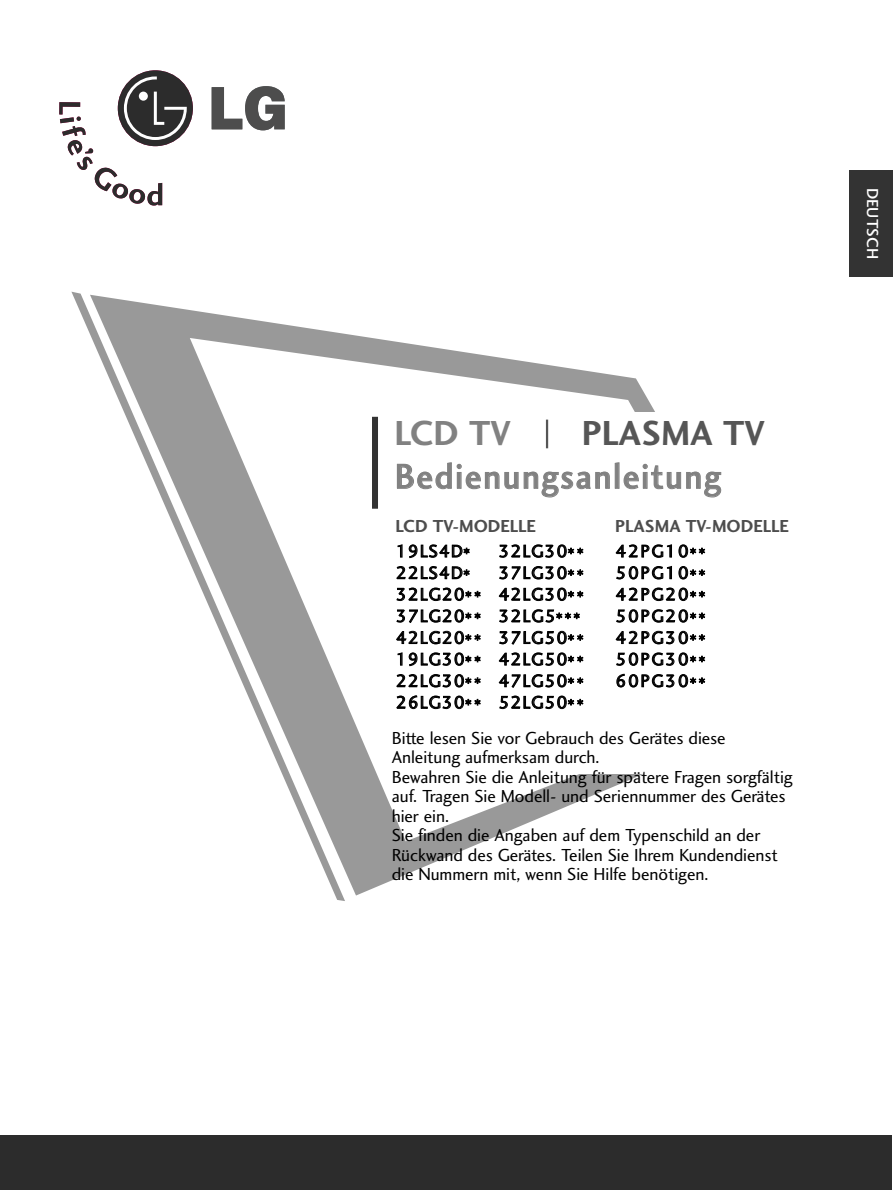
<style>
.page{position:relative;width:893px;height:1190px;background:#fff}
.page>*{position:absolute;margin:0;border:0;box-sizing:border-box;transform-origin:0 0}
.t1{font:36px "Charlotte Sans Medium Plain";letter-spacing:.05em;color:#818181;scale:.95 1}
.t2{font:36px "Charlotte Sans Bold Let Plain";color:#565656}
.t3{font:36px "Charlotte Sans Bold Let Plain";color:#818181}
.t4{font:18px/19.5px "Charlotte Sans Book Plain";letter-spacing:-.005em;color:#000}
.t5{font:18px/21.6px "Charlotte Sans Book Plain";letter-spacing:.06em;color:#000}
.t6{font:18px "Charlotte Sans Bold Let Plain";color:#4d4d4d}
.t7{font:16.5px "Charlotte Sans Medium Plain";color:#fff}
</style>
<div class="page">
<div style="left:0;top:1134px;width:891px;height:55px;background:#2c2c2c"></div>
<svg style="left:345px;top:334px;width:310px;height:561px"></svg>
<div style="left:426px;top:412px;width:465px;height:361px;background:#fff"></div>
<svg style="left:71px;top:292px;width:274px;height:609px"></svg>
<svg style="left:212px;top:86px;width:73px;height:44px"></svg>
<div style="left:118px;top:70px;width:75px;height:76px;background:#2c2c2c;border-radius:50%"></div>
<svg style="left:59px;top:76px;width:128px;height:129px"></svg>
<div style="left:372px;top:417px;width:6px;height:91px;background:#333"></div>
<div style="left:849px;top:170px;width:43px;height:106px;background:#333"></div>
<hr style="left:546px;top:419px;width:2px;height:29px;background:#565656">
<h1 class="t3" style="left:394px;top:420px;width:118px">LCD TV</h1>
<h1 class="t1" style="left:395px;top:463px;width:345px">Bedienungsanleitung</h1>
<p class="t6" style="left:395px;top:519px;width:142px">LCD TV-MODELLE</p>
<p class="t5" style="left:396px;top:542px;width:87px">19LS4D*<br>22LS4D*<br>32LG20**<br>37LG20**<br>42LG20**<br>19LG30**<br>22LG30**<br>26LG30**</p>
<p class="t5" style="left:498px;top:542px;width:87px">32LG30**<br>37LG30**<br>42LG30**<br>32LG5***<br>37LG50**<br>42LG50**<br>47LG50**<br>52LG50**</p>
<h1 class="t2" style="left:582px;top:420px;width:184px">PLASMA TV</h1>
<p class="t6" style="left:615px;top:519px;width:175px">PLASMA TV-MODELLE</p>
<p class="t4" style="left:615px;top:542px;width:92px;line-height:21.6px;text-align:justify">42PG10** 50PG10** 42PG20** 50PG20** 42PG30** 50PG30** 60PG30**</p>
<p class="t4" style="left:392px;top:730px;width:402px">Bitte lesen Sie vor Gebrauch des Gerätes diese Anleitung aufmerksam durch.<br>Bewahren Sie die Anleitung für spätere Fragen sorgfältig auf. Tragen Sie Modell- und Seriennummer des Gerätes hier ein.<br>Sie finden die Angaben auf dem Typenschild an der Rückwand des Gerätes. Teilen Sie Ihrem Kundendienst die Nummern mit, wenn Sie Hilfe benötigen.</p>
<p class="t7" style="left:878px;top:188px;width:73px;rotate:90deg">DEUTSCH</p>
</div>
